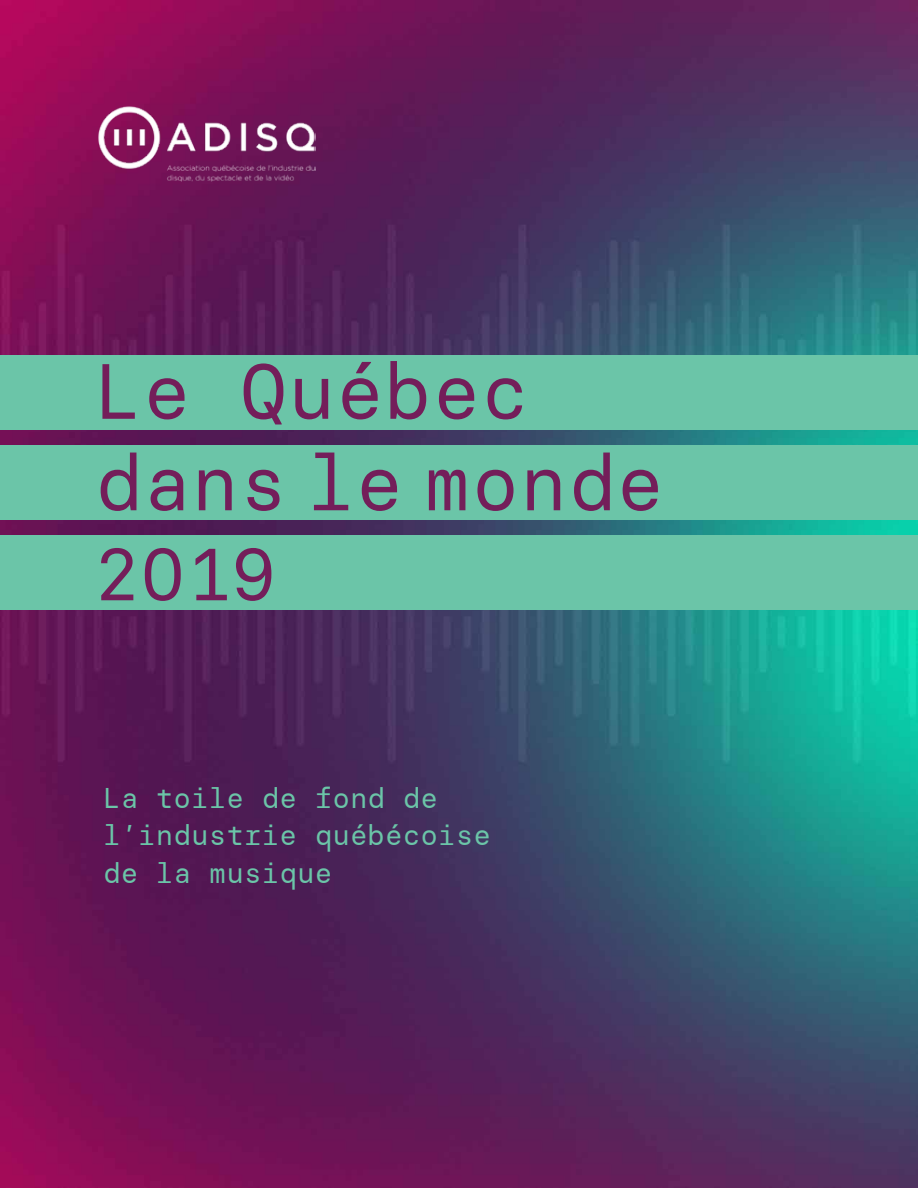
<style>
.page{position:relative;width:918px;height:1188px;background:#fff}
.page>*{position:absolute;margin:0;border:0;box-sizing:border-box;transform-origin:0 0}
.t1{font:78px/91.5px "Basier Square Mono";color:#741e5a}
.t2{font:73.5px "Basier Square Mono";color:#741e5a}
.t3{font:28.5px/37.5px "Basier Square Mono";color:#6bc5a8}
</style>
<div class="page">
<img style="left:0;top:0;width:918px;height:1188px">
<div style="left:0;top:356px;width:918px;height:74px;background:#6bc5a8"></div>
<div style="left:0;top:446px;width:918px;height:74px;background:#6bc5a8"></div>
<div style="left:0;top:535px;width:918px;height:74px;background:#6bc5a8"></div>
<img style="left:98px;top:106px;width:218px;height:77px">
<h1 class="t1" style="left:94px;top:344px;width:571px">Le Québec dans le monde</h1>
<h2 class="t2" style="left:94px;top:528px;width:183px">2019</h2>
<p class="t3" style="left:103px;top:778px;width:390px">La toile de fond de l’industrie québécoise de la musique</p>
</div>
